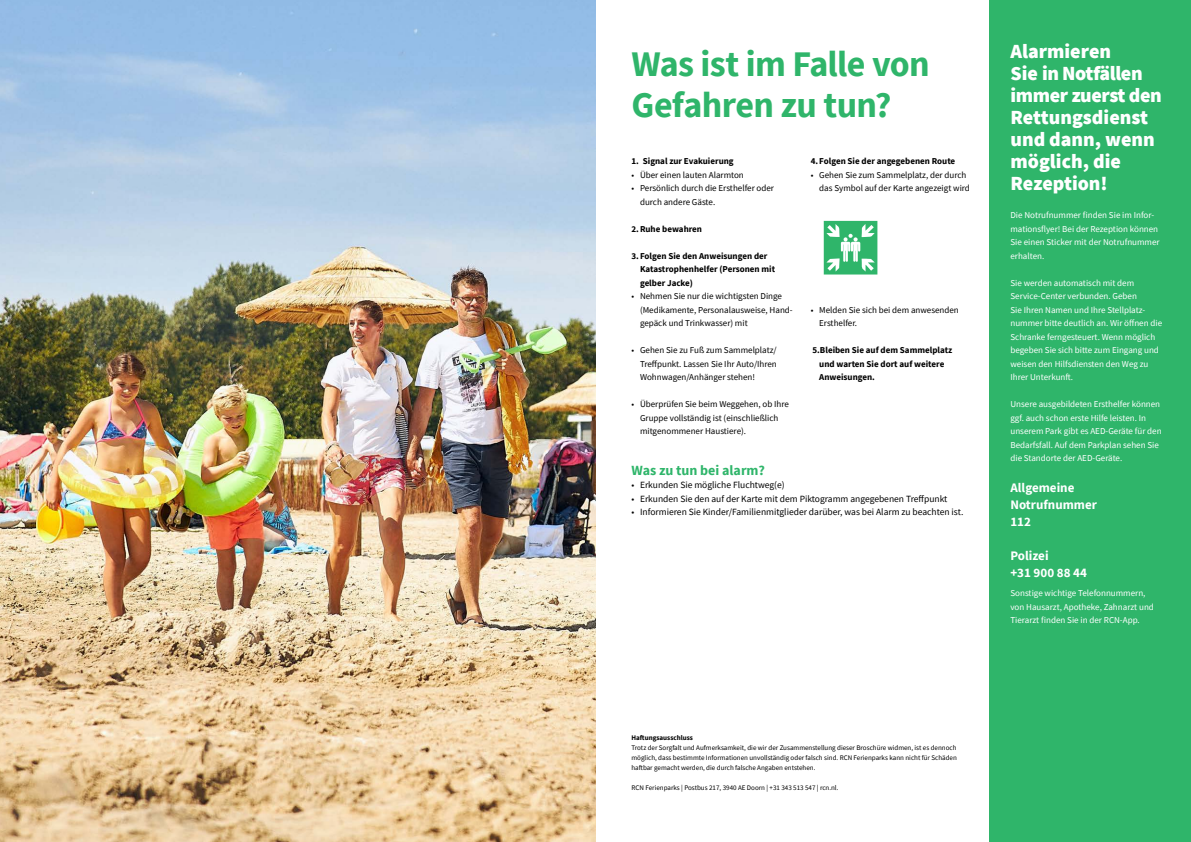
<style>
.page{position:relative;width:1191px;height:842px;background:#fff}
.page>*{position:absolute;margin:0;border:0;box-sizing:border-box;transform-origin:0 0}
.t1{font:700 36px/41px "Source Sans Pro";letter-spacing:-.02em;color:#2fb56a}
.t2{font:900 20px/22px "Source Sans Pro";color:#fff}
.t3{font:700 14px "Source Sans Pro";color:#2fb56a}
.t4{font:700 13px/17px "Source Sans Pro";color:#fff}
.t5{font:9.5px "Source Sans Pro";color:#000}
.t6{font:9px/13.5px "Source Sans Pro";color:#fff}
.t7{font:9px/13.5px "Source Sans Pro";color:#000}
.t8{font:700 9px/13.5px "Source Sans Pro";color:#000}
.t9{font:7px/10px "Source Sans Pro";color:#000;text-align:justify}
.t10{font:700 7px "Source Sans Pro";color:#000}
</style>
<div class="page">
<img style="left:0;top:0;width:595px;height:842px">
<div style="left:990px;top:0;width:201px;height:842px;background:#2fb56a"></div>
<svg style="left:823px;top:221px;width:54px;height:53px"></svg>
<h1 class="t1" style="left:631px;top:43px;width:300px">Was ist im Falle von<br>Gefahren zu tun?</h1>
<p class="t8" style="left:631px;top:154px;width:104px">1. Signal zur Evakuierung</p>
<p class="t7" style="left:631px;top:168px;width:114px">• Über einen lauten Alarmton</p>
<p class="t7" style="left:640px;top:181px;width:136px;text-indent:-9px">• Persönlich durch die Ersthelfer oder durch andere Gäste.</p>
<p class="t8" style="left:631px;top:222px;width:72px">2.Ruhe bewahren</p>
<p class="t8" style="left:640px;top:249px;width:137px;text-indent:-9px">3.Folgen Sie den Anweisungen der<br>Katastrophenhelfer (Personen mit gelber Jacke)</p>
<p class="t7" style="left:640px;top:289px;width:154px;text-indent:-9px">• Nehmen Sie nur die wichtigsten Dinge (Medikamente, Personalausweise, Hand&shy;gepäck und Trinkwasser) mit</p>
<p class="t7" style="left:640px;top:343px;width:138px;text-align:justify;text-indent:-9px">• Gehen Sie zu Fuß zum Sammelplatz/ Treffpunkt. Lassen Sie Ihr Auto/Ihren Wohnwagen/Anhänger stehen!</p>
<p class="t7" style="left:640px;top:397px;width:150px;text-indent:-9px">• Überprüfen Sie beim Weggehen, ob Ihre<br>Gruppe vollständig ist (einschließlich mitgenommener Haustiere).</p>
<p class="t8" style="left:810px;top:154px;width:146px">4.Folgen Sie der angegebenen Route</p>
<p class="t7" style="left:819px;top:168px;width:152px;text-indent:-9px">• Gehen Sie zum Sammelplatz, der durch das Symbol auf der Karte angezeigt wird</p>
<p class="t7" style="left:819px;top:303px;width:141px;text-indent:-9px">• Melden Sie sich bei dem anwesenden<br>Ersthelfer.</p>
<p class="t8" style="left:819px;top:343px;width:134px;text-indent:-7px">5.Bleiben Sie auf dem Sammelplatz und warten Sie dort auf weitere<br>Anweisungen.</p>
<h3 class="t3" style="left:631px;top:460px;width:135px">Was zu tun bei alarm?</h3>
<p class="t5" style="left:631px;top:479px;width:155px">• Erkunden Sie mögliche Fluchtweg(e)</p>
<p class="t5" style="left:631px;top:492px;width:317px">• Erkunden Sie den auf der Karte mit dem Piktogramm angegebenen Treffpunkt</p>
<p class="t5" style="left:631px;top:506px;width:333px">• Informieren Sie Kinder/Familienmitglieder darüber, was bei Alarm zu beachten ist.</p>
<h2 class="t2" style="left:1010px;top:40px;width:153px">Alarmieren<br>Sie in Notfällen immer zuerst den<br>Rettungsdienst und dann, wenn möglich, die<br>Rezeption!</h2>
<p class="t6" style="left:1010px;top:208px;width:151px">Die Notrufnummer finden Sie im Infor&shy;mationsflyer! Bei der Rezeption können<br>Sie einen Sticker mit der Notrufnummer erhalten.</p>
<p class="t6" style="left:1010px;top:276px;width:153px">Sie werden automatisch mit dem Service-Center verbunden. Geben<br>Sie Ihren Namen und Ihre Stellplatz&shy;nummer bitte deutlich an. Wir öffnen die Schranke ferngesteuert. Wenn möglich begeben Sie sich bitte zum Eingang und weisen den Hilfsdiensten den Weg zu Ihrer Unterkunft.</p>
<p class="t6" style="left:1010px;top:397px;width:153px">Unsere ausgebildeten Ersthelfer können ggf. auch schon erste Hilfe leisten. In unserem Park gibt es AED-Geräte für den Bedarfsfall. Auf dem Parkplan sehen Sie die Standorte der AED-Geräte.</p>
<h3 class="t4" style="left:1010px;top:479px;width:88px">Allgemeine<br>Notrufnummer<br>112</h3>
<h3 class="t4" style="left:1010px;top:547px;width:78px">Polizei<br>+31 900 88 44</h3>
<p class="t6" style="left:1010px;top:586px;width:145px">Sonstige wichtige Telefonnummern, von Hausarzt, Apotheke, Zahnarzt und<br>Tierarzt finden Sie in der RCN-App.</p>
<p class="t10" style="left:631px;top:732px;width:63px">Haftungsausschluss</p>
<p class="t9" style="left:631px;top:742px;width:327px">Trotz der Sorgfalt und Aufmerksamkeit, die wir der Zusammenstellung dieser Broschüre widmen, ist es dennoch möglich, dass bestimmte Informationen unvollständig oder falsch sind. RCN Ferienparks kann nicht für Schäden haftbar gemacht werden, die durch falsche Angaben entstehen.</p>
<p class="t9" style="left:631px;top:782px;width:208px">RCN Ferienparks | Postbus 217, 3940 AE Doorn | +31 343 513 547 | rcn.nl.</p>
</div>
